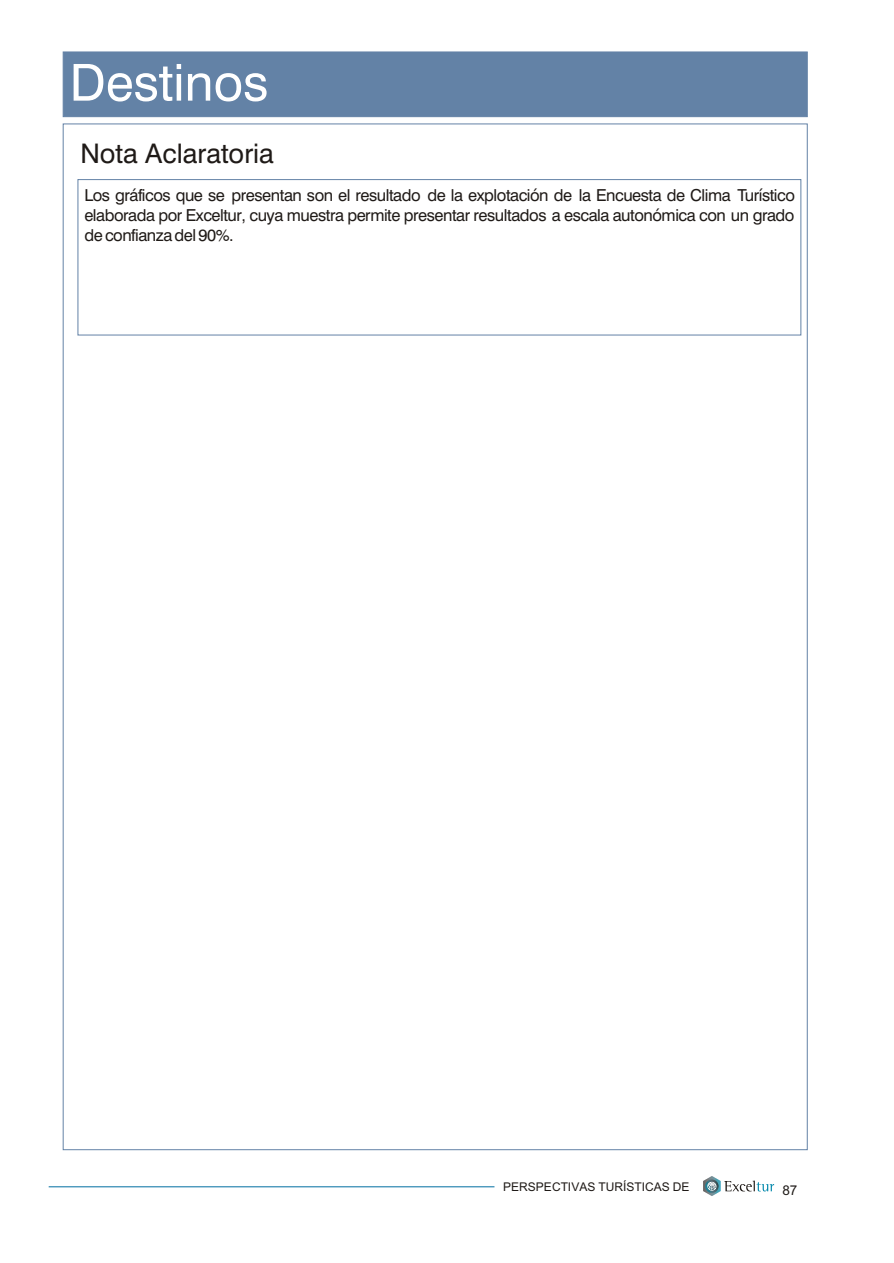
<style>
.page{position:relative;width:894px;height:1263px;background:#fff}
.page>*{position:absolute;margin:0;border:0;box-sizing:border-box;transform-origin:0 0}
.t1{font:51px "Swis 721 BT";color:#fff}
.t2{font:27px "Swis 721 BT";color:#1f1a17}
.t3{font:16.5px/19.8px "Swis 721 BT";letter-spacing:-.025em;color:#1f1a17;text-align:justify}
.t4{font:13.5px "Arial";color:#1f1a17}
.t5{font:12px "Arial";color:#1f1a17}
</style>
<div class="page">
<div style="left:63px;top:52px;width:744px;height:65px;background:#6382a6"></div>
<div style="left:78px;top:179px;width:723px;height:156px;border:1px solid #6382a6"></div>
<hr style="left:49px;top:1187px;width:445px;height:1px;background:#006ea1">
<svg style="left:703px;top:1176px;width:71px;height:20px"></svg>
<h1 class="t1" style="left:70px;top:62px;width:200px">Destinos</h1>
<h2 class="t2" style="left:81px;top:143px;width:195px">Nota Aclaratoria</h2>
<p class="t3" style="left:84px;top:187px;width:712px">Los gráficos que se presentan son el resultado de la explotación de la Encuesta de Clima Turístico elaborada por Exceltur, cuya muestra permite presentar resultados a escala autonómica con un grado de confianza del 90%.</p>
<p class="t5" style="left:503px;top:1182px;width:188px">PERSPECTIVAS TURÍSTICAS DE</p>
<p class="t4" style="left:782px;top:1186px;width:17px">87</p>
</div>
